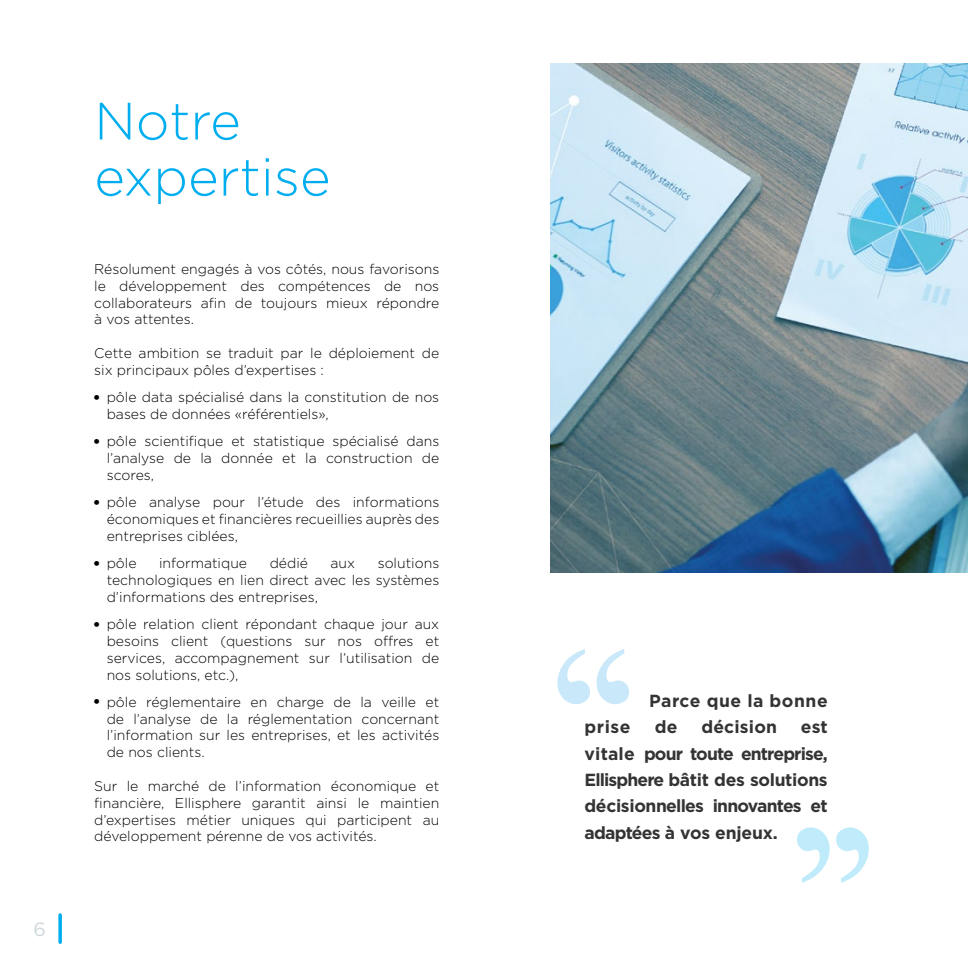
<style>
.page{position:relative;width:968px;height:968px;background:#fff}
.page>*{position:absolute;margin:0;border:0;box-sizing:border-box;transform-origin:0 0}
.t1{font:218.75px "Times New Roman";color:#c9e9fb}
.t2{font:218.75px "Times New Roman";color:#bfebfb}
.t3{font:300 52.5px/56px "Gotham";color:#00aeef}
.t4{font:19.25px "Gotham";color:#cdd7db}
.t5{font:700 17.5px/26.2px "Gotham";letter-spacing:-.02em;color:#000;text-align:justify}
.t6{font:700 17.5px "Gotham";letter-spacing:.03em;color:#000}
.t7{font:700 17.5px "Gotham";letter-spacing:.01em;color:#000}
.t8{font:300 14px/16.8px "Gotham";color:#000;text-align:justify}
</style>
<div class="page">
<img style="left:550px;top:63px;width:417px;height:509px">
<svg style="left:58px;top:914px;width:4px;height:28px"></svg>
<h3 class="t4" style="left:34px;top:917px;width:14px">6</h3>
<h2 class="t3" style="left:94px;top:91px;width:238px">Notre expertise</h2>
<p class="t8" style="left:94px;top:260px;width:346px">Résolument engagés à vos côtés, nous favorisons le développement des compétences de nos collaborateurs afin de toujours mieux répondre à vos attentes.</p>
<p class="t8" style="left:94px;top:344px;width:346px">Cette ambition se traduit par le déploiement de six principaux pôles d’expertises :</p>
<p class="t8" style="left:107px;top:388px;width:334px;text-indent:-12px">● pôle data spécialisé dans la constitution de nos bases de données «référentiels»,</p>
<p class="t8" style="left:107px;top:432px;width:334px;text-indent:-12px">● pôle scientifique et statistique spécialisé dans l’analyse de la donnée et la construction de scores,</p>
<p class="t8" style="left:107px;top:493px;width:334px;text-indent:-12px">● pôle analyse pour l’étude des informations économiques et financières recueillies auprès des entreprises ciblées,</p>
<p class="t8" style="left:94px;top:554px;width:44px">● pôle</p>
<p class="t8" style="left:159px;top:554px;width:89px">informatique</p>
<p class="t8" style="left:269px;top:554px;width:40px">dédié</p>
<p class="t8" style="left:330px;top:554px;width:26px">aux</p>
<p class="t8" style="left:107px;top:554px;width:334px;text-indent:271px">solutions technologiques en lien direct avec les systèmes d’informations des entreprises,</p>
<p class="t8" style="left:107px;top:615px;width:334px;text-indent:-12px">● pôle relation client répondant chaque jour aux besoins client (questions sur nos offres et services, accompagnement sur l’utilisation de nos solutions, etc.),</p>
<p class="t8" style="left:107px;top:693px;width:334px;text-indent:-12px">● pôle réglementaire en charge de la veille et de l’analyse de la réglementation concernant l’information sur les entreprises, et les activités de nos clients.</p>
<p class="t8" style="left:94px;top:777px;width:346px">Sur le marché de l’information économique et financière, Ellisphere garantit ainsi le maintien d’expertises métier uniques qui participent au développement pérenne de vos activités.</p>
<h1 class="t1" style="left:537px;top:569px;width:113px">‘‘</h1>
<p class="t6" style="left:649px;top:689px;width:180px">Parce que la bonne</p>
<p class="t5" style="left:584px;top:714px;width:48px">prise</p>
<p class="t5" style="left:655px;top:714px;width:24px">de</p>
<p class="t7" style="left:701px;top:715px;width:77px">décision</p>
<p class="t5" style="left:584px;top:714px;width:245px;text-indent:216px">est vitale pour toute entreprise, Ellisphere bâtit des solutions décisionnelles innovantes et adaptées à vos enjeux.</p>
<h1 class="t2" style="left:888px;top:962px;width:113px;rotate:-180deg">‘‘</h1>
</div>
